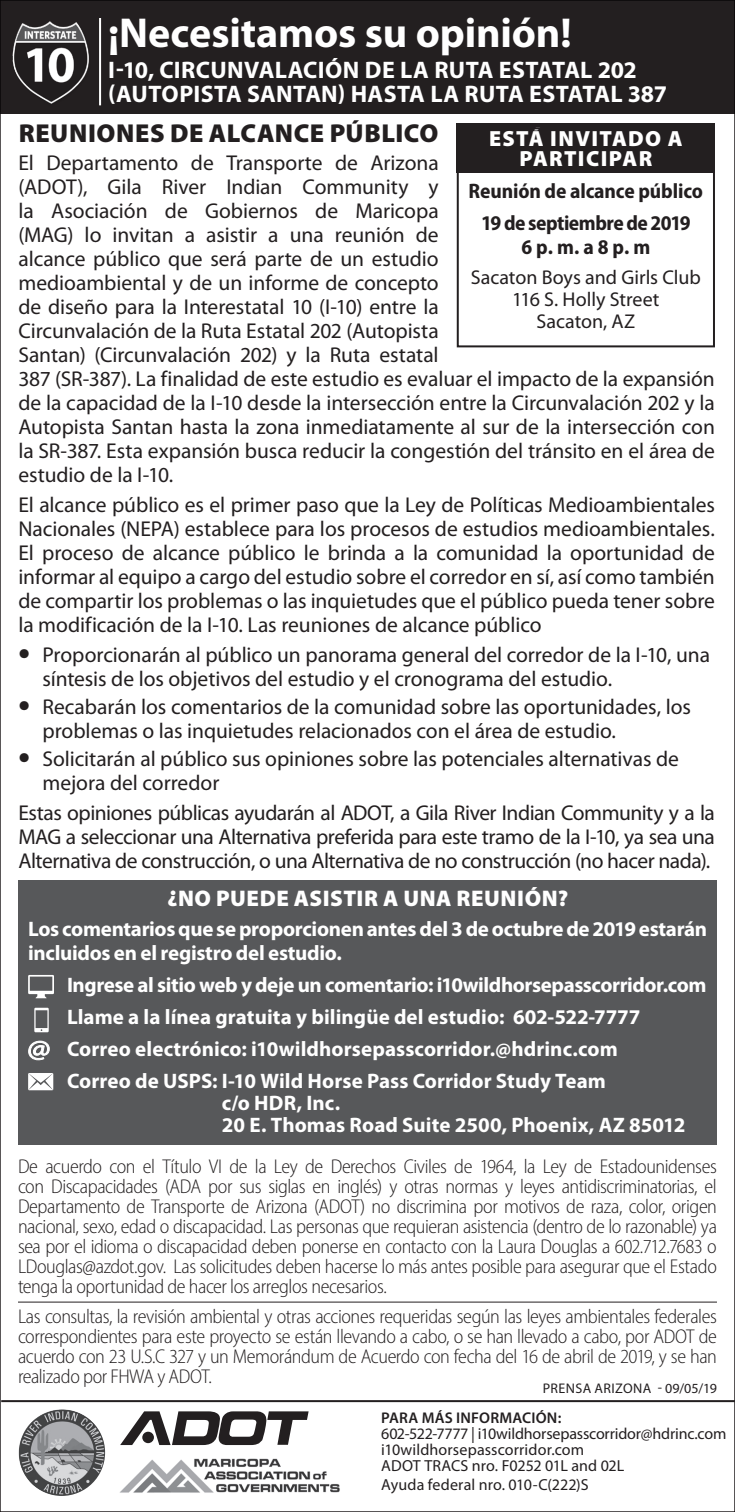
<style>
.page{position:relative;width:735px;height:1512px;background:#fff}
.page>*{position:absolute;margin:0;border:0;box-sizing:border-box;transform-origin:0 0}
.t1{font:700 42px "Myriad Pro";letter-spacing:-.005em;color:#fff}
.t2{font:900 26px "Myriad Pro";letter-spacing:.02em;color:#231f20}
.t3{font:700 24px/24px "Myriad Pro";letter-spacing:.01em;color:#fff}
.t4{font:900 22.6px "Myriad Pro";letter-spacing:.025em;color:#fff}
.t5{font:900 22px/20px "Myriad Pro";letter-spacing:.055em;color:#fff;text-align:center}
.t6{font:21.6px/24px "Myriad Pro";letter-spacing:-.005em;color:#231f20}
.t7{font:700 21px/32px "Myriad Pro";letter-spacing:-.01em;color:#fff}
.t8{font:700 semi-condensed 21px/32px "Myriad Pro";letter-spacing:-.01em;color:#231f20;text-align:center}
.t9{font:300 semi-condensed 20px/20px "Myriad Pro";letter-spacing:-.02em;color:#231f20;text-align:justify}
.t10{font:20px/22px "Myriad Pro";color:#231f20;text-align:center}
.t11{font:16px/16px "Myriad Pro";letter-spacing:-.005em;color:#231f20}
.t12{font:600 15.6px "Myriad Pro";letter-spacing:.015em;color:#231f20}
.t13{font:14px "Myriad Pro";letter-spacing:.025em;color:#231f20}
.s1{font-weight:900;font-size:32px}
</style>
<div class="page">
<div style="left:0;top:0;width:734px;height:114px;background:#231f20"></div>
<hr style="left:18px;top:1302px;width:698px;height:1px;background:#231f20">
<div style="left:18px;top:881px;width:698px;height:264px;background:#57585a"></div>
<svg style="left:28px;top:975px;width:26px;height:23px"></svg>
<svg style="left:34px;top:1008px;width:15px;height:24px"></svg>
<svg style="left:28px;top:1040px;width:22px;height:21px"></svg>
<svg style="left:28px;top:1073px;width:25px;height:17px"></svg>
<hr style="left:1px;top:1400px;width:733px;height:2px;background:#231f20">
<img style="left:0;top:17px;width:102px;height:93px">
<hr style="left:99px;top:18px;width:2px;height:87px;background:#fff">
<svg style="left:120px;top:1411px;width:188px;height:34px"></svg>
<img style="left:119px;top:1458px;width:221px;height:35px">
<img style="left:18px;top:1409px;width:87px;height:87px;border-radius:43px">
<div style="left:456px;top:124px;width:258px;height:49px;background:#231f20"></div>
<div style="left:456px;top:127px;width:258px;height:220px;border:2px solid #231f20"></div>
<h1 class="t1" style="left:108px;top:9px;width:465px">¡Necesitamos su opinión!</h1>
<p class="t3" style="left:108px;top:58px;width:560px">I-10, CIRCUNVALACIÓN DE LA RUTA ESTATAL 202 (AUTOPISTA SANTAN) HASTA LA RUTA ESTATAL 387</p>
<p class="t2" style="left:19px;top:116px;width:421px">REUNIONES DE ALCANCE PÚBLICO</p>
<p class="t6" style="left:18px;top:152px;width:698px">El Departamento de Transporte de Arizona<br>(ADOT), Gila River Indian Community y<br>la Asociación de Gobiernos de Maricopa<br>(MAG) lo invitan a asistir a una reunión de<br>alcance público que será parte de un estudio<br>medioambiental y de un informe de concepto<br>de diseño para la Interestatal 10 (I-10) entre la<br>Circunvalación de la Ruta Estatal 202 (Autopista<br>Santan) (Circunvalación 202) y la Ruta estatal<br>387 (SR-387). La finalidad de este estudio es evaluar el impacto de la expansión de la capacidad de la I-10 desde la intersección entre la Circunvalación 202 y la Autopista Santan hasta la zona inmediatamente al sur de la intersección con la SR-387. Esta expansión busca reducir la congestión del tránsito en el área de estudio de la I-10.</p>
<p class="t6" style="left:18px;top:494px;width:698px;text-align:justify">El alcance público es el primer paso que la Ley de Políticas Medioambientales Nacionales (NEPA) establece para los procesos de estudios medioambientales.<br>El proceso de alcance público le brinda a la comunidad la oportunidad de informar al equipo a cargo del estudio sobre el corredor en sí, así como también de compartir los problemas o las inquietudes que el público pueda tener sobre la modificación de la I-10. Las reuniones de alcance público</p>
<p class="t6" style="left:42px;top:644px;width:669px;text-indent:-24px"><span class="s1">•</span> Proporcionarán al público un panorama general del corredor de la I-10, una síntesis de los objetivos del estudio y el cronograma del estudio.</p>
<p class="t6" style="left:42px;top:696px;width:650px;text-indent:-24px"><span class="s1">•</span> Recabarán los comentarios de la comunidad sobre las oportunidades, los problemas o las inquietudes relacionados con el área de estudio.</p>
<p class="t6" style="left:42px;top:748px;width:638px;text-indent:-24px"><span class="s1">•</span> Solicitarán al público sus opiniones sobre las potenciales alternativas de mejora del corredor</p>
<p class="t6" style="left:18px;top:802px;width:698px;text-align:justify">Estas opiniones públicas ayudarán al ADOT, a Gila River Indian Community y a la MAG a seleccionar una Alternativa preferida para este tramo de la I-10, ya sea una Alternativa de construcción, o una Alternativa de no construcción (no hacer nada).</p>
<p class="t5" style="left:489px;top:128px;width:195px">ESTÁ INVITADO A<br>PARTICIPAR</p>
<p class="t8" style="left:468px;top:174px;width:236px">Reunión de alcance público<br>19 de septiembre de 2019</p>
<p class="t8" style="left:521px;top:230px;width:130px">6 p. m. a 8 p. m</p>
<p class="t10" style="left:470px;top:267px;width:232px">Sacaton Boys and Girls Club<br>116 S. Holly Street<br>Sacaton, AZ</p>
<p class="t4" style="left:167px;top:883px;width:402px">¿NO PUEDE ASISTIR A UNA REUNIÓN?</p>
<p class="t7" style="left:28px;top:917px;width:680px;line-height:24px">Los comentarios que se proporcionen antes del 3 de octubre de 2019 estarán incluidos en el registro del estudio.</p>
<p class="t7" style="left:67px;top:969px;width:640px">Ingrese al sitio web y deje un comentario: i10wildhorsepasscorridor.com Llame a la línea gratuita y bilingüe del estudio: 602-522-7777<br>Correo electrónico: i10wildhorsepasscorridor.@hdrinc.com<br>Correo de USPS: I-10 Wild Horse Pass Corridor Study Team</p>
<p class="t7" style="left:222px;top:1093px;width:465px;line-height:22px">c/o HDR, Inc.<br>20 E. Thomas Road Suite 2500, Phoenix, AZ 85012</p>
<p class="t9" style="left:18px;top:1156px;width:700px">De acuerdo con el Título VI de la Ley de Derechos Civiles de 1964, la Ley de Estadounidenses con Discapacidades (ADA por sus siglas en inglés) y otras normas y leyes antidiscriminatorias, el Departamento de Transporte de Arizona (ADOT) no discrimina por motivos de raza, color, origen nacional, sexo, edad o discapacidad. Las personas que requieran asistencia (dentro de lo razonable) ya sea por el idioma o discapacidad deben ponerse en contacto con la Laura Douglas a 602.712.7683 o LDouglas@azdot.gov. Las solicitudes deben hacerse lo más antes posible para asegurar que el Estado tenga la oportunidad de hacer los arreglos necesarios.</p>
<p class="t9" style="left:18px;top:1306px;width:700px">Las consultas, la revisión ambiental y otras acciones requeridas según las leyes ambientales federales correspondientes para este proyecto se están llevando a cabo, o se han llevado a cabo, por ADOT de acuerdo con 23 U.S.C 327 y un Memorándum de Acuerdo con fecha del 16 de abril de 2019, y se han realizado por FHWA y ADOT.</p>
<p class="t13" style="left:542px;top:1381px;width:176px">PRENSA ARIZONA - 09/05/19</p>
<p class="t12" style="left:381px;top:1408px;width:182px">PARA MÁS INFORMACIÓN:</p>
<p class="t11" style="left:381px;top:1426px;width:346px">602-522-7777 | i10wildhorsepasscorridor@hdrinc.com i10wildhorsepasscorridor.com<br>ADOT TRACS nro. F0252 01L and 02L</p>
<p class="t11" style="left:381px;top:1477px;width:209px">Ayuda federal nro. 010-C(222)S</p>
</div>
